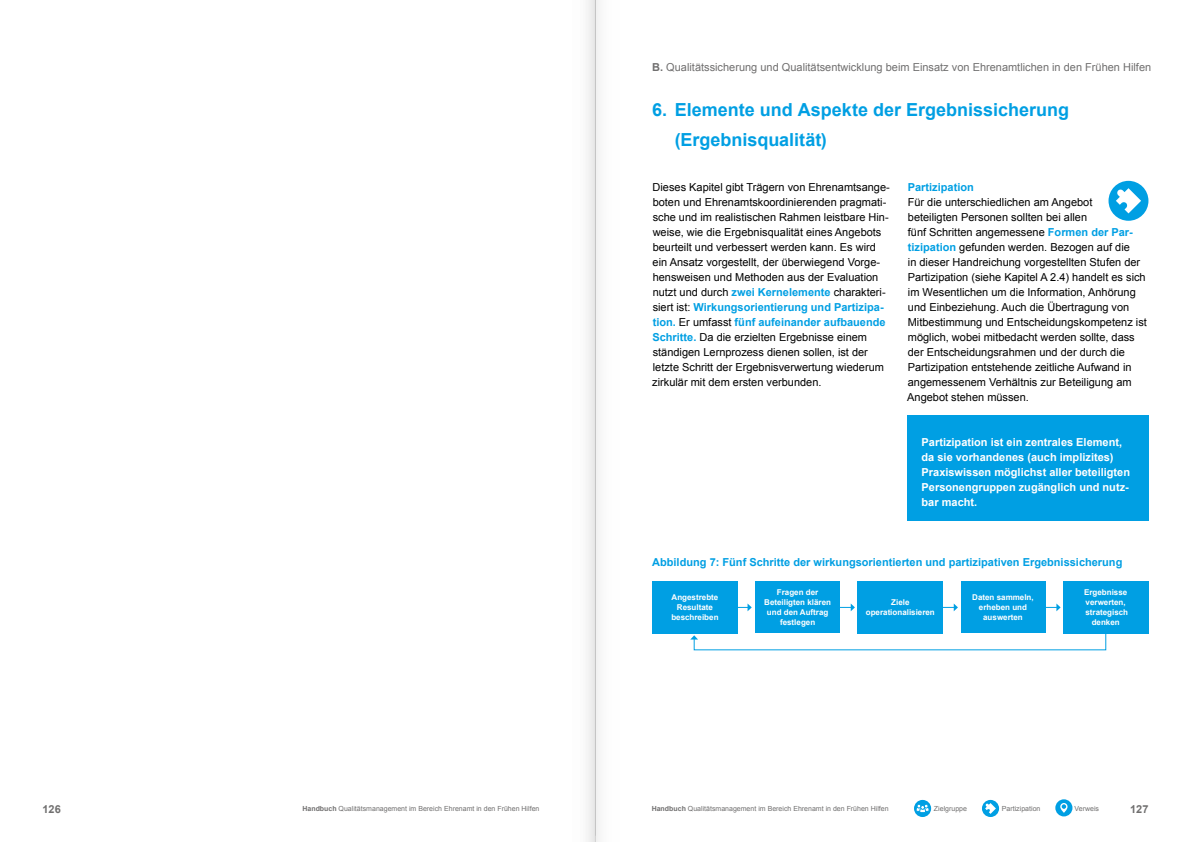
<style>
.page{position:relative;width:1191px;height:842px;background:#fff}
.page>*{position:absolute;margin:0;border:0;box-sizing:border-box;transform-origin:0 0}
.t1{font:700 18px/30px "Arial";color:#009fe3}
.t2{font:11px/15px "Arial";color:#000}
.t3{font:700 11px/15px "Arial";color:#fff}
.t4{font:700 11px "Arial";color:#009fe3}
.t5{font:11px "Arial";color:#706f6f}
.t6{font:700 11px "Arial";color:#706f6f}
.t7{font:700 8px/10px "Arial";color:#fff;text-align:center}
.t8{font:7px "Arial";color:#706f6f}
.s1{font-weight:700}
.s2{font-weight:700;color:#009fe3}
</style>
<div class="page">
<div style="left:914px;top:800px;width:17px;height:17px;background:#009fe3;border-radius:50%"></div>
<svg style="left:915px;top:804px;width:14px;height:9px"></svg>
<div style="left:982px;top:800px;width:17px;height:17px;background:#009fe3;border-radius:50%"></div>
<svg style="left:985px;top:803px;width:11px;height:11px"></svg>
<div style="left:1055px;top:799px;width:17px;height:17px;background:#009fe3;border-radius:50%"></div>
<svg style="left:1060px;top:803px;width:7px;height:10px"></svg>
<div style="left:1108px;top:181px;width:40px;height:40px;background:#009fe3;border-radius:50%"></div>
<svg style="left:1116px;top:188px;width:25px;height:25px"></svg>
<svg style="left:737px;top:603px;width:14px;height:8px"></svg>
<svg style="left:840px;top:603px;width:15px;height:8px"></svg>
<svg style="left:943px;top:603px;width:15px;height:8px"></svg>
<svg style="left:1045px;top:603px;width:15px;height:8px"></svg>
<svg style="left:690px;top:632px;width:416px;height:19px"></svg>
<div style="left:652px;top:581px;width:85px;height:52px;background:#009fe3"></div>
<div style="left:857px;top:581px;width:86px;height:52px;background:#009fe3"></div>
<div style="left:1063px;top:581px;width:85px;height:52px;background:#009fe3"></div>
<div style="left:755px;top:582px;width:85px;height:51px;background:#009fe3"></div>
<div style="left:960px;top:582px;width:85px;height:51px;background:#009fe3"></div>
<div style="left:907px;top:416px;width:241px;height:105px;background:#009fe3"></div>
<hr style="left:595px;top:0;width:1px;height:835px;background:#ededed">
<p class="t5" style="left:652px;top:60px;width:500px"><span class="s1">B.</span> Qualitätssicherung und Qualitätsentwicklung beim Einsatz von Ehrenamtlichen in den Frühen Hilfen</p>
<h1 class="t1" style="left:675px;top:95px;width:395px;text-indent:-23px">6. Elemente und Aspekte der Ergebnissicherung (Ergebnisqualität)</h1>
<p class="t2" style="left:652px;top:180px;width:239px">Dieses Kapitel gibt Trägern von Ehrenamtsange&shy;boten und Ehrenamtskoordinierenden pragmati&shy;sche und im realistischen Rahmen leistbare Hin&shy;weise, wie die Ergebnisqualität eines Angebots beurteilt und verbessert werden kann. Es wird ein Ansatz vorgestellt, der überwiegend Vorge&shy;hensweisen und Methoden aus der Evaluation nutzt und durch <span class="s2">zwei Kernelemente</span> charakteri&shy;siert ist: <span class="s2">Wirkungsorientierung und Partizipa&shy;tion.</span> Er umfasst <span class="s2">fünf aufeinander aufbauende Schritte.</span> Da die erzielten Ergebnisse einem ständigen Lernprozess dienen sollen, ist der letzte Schritt der Ergebnisverwertung wiederum zirkulär mit dem ersten verbunden.</p>
<p class="t4" style="left:907px;top:180px;width:68px">Partizipation</p>
<p class="t2" style="left:907px;top:195px;width:241px">Für die unterschiedlichen am Angebot<br>beteiligten Personen sollten bei allen<br>fünf Schritten angemessene <span class="s2">Formen der Par&shy;tizipation</span> gefunden werden. Bezogen auf die<br>in dieser Handreichung vorgestellten Stufen der Partizipation (siehe Kapitel A 2.4) handelt es sich im Wesentlichen um die Information, Anhörung und Einbeziehung. Auch die Übertragung von Mitbestimmung und Entscheidungskompetenz ist möglich, wobei mitbedacht werden sollte, dass der Entscheidungsrahmen und der durch die Partizipation entstehende zeitliche Aufwand in angemessenem Verhältnis zur Beteiligung am Angebot stehen müssen.</p>
<p class="t3" style="left:921px;top:435px;width:210px">Partizipation ist ein zentrales Element, da sie vorhandenes (auch implizites)<br>Praxiswissen möglichst aller beteiligten Personengruppen zugänglich und nutz&shy;bar macht.</p>
<p class="t4" style="left:652px;top:555px;width:472px">Abbildung 7: Fünf Schritte der wirkungsorientierten und partizipativen Ergebnissicherung</p>
<p class="t7" style="left:671px;top:592px;width:49px">Angestrebte<br>Resultate beschreiben</p>
<p class="t7" style="left:866px;top:597px;width:70px">Ziele operationalisieren</p>
<p class="t7" style="left:1084px;top:587px;width:46px">Ergebnisse verwerten, strategisch denken</p>
<p class="t7" style="left:764px;top:587px;width:68px">Fragen der<br>Beteiligten klären und den Auftrag festlegen</p>
<p class="t7" style="left:972px;top:592px;width:63px">Daten sammeln, erheben und auswerten</p>
<p class="t6" style="left:43px;top:802px;width:20px">126</p>
<p class="t8" style="left:302px;top:804px;width:238px"><span class="s1">Handbuch</span> Qualitätsmanagement im Bereich Ehrenamt in den Frühen Hilfen</p>
<p class="t8" style="left:651px;top:804px;width:238px"><span class="s1">Handbuch</span> Qualitätsmanagement im Bereich Ehrenamt in den Frühen Hilfen</p>
<p class="t8" style="left:934px;top:804px;width:35px">Zielgruppe</p>
<p class="t8" style="left:1002px;top:804px;width:40px">Partizipation</p>
<p class="t8" style="left:1074px;top:804px;width:26px">Verweis</p>
<p class="t6" style="left:1130px;top:802px;width:20px">127</p>
</div>
